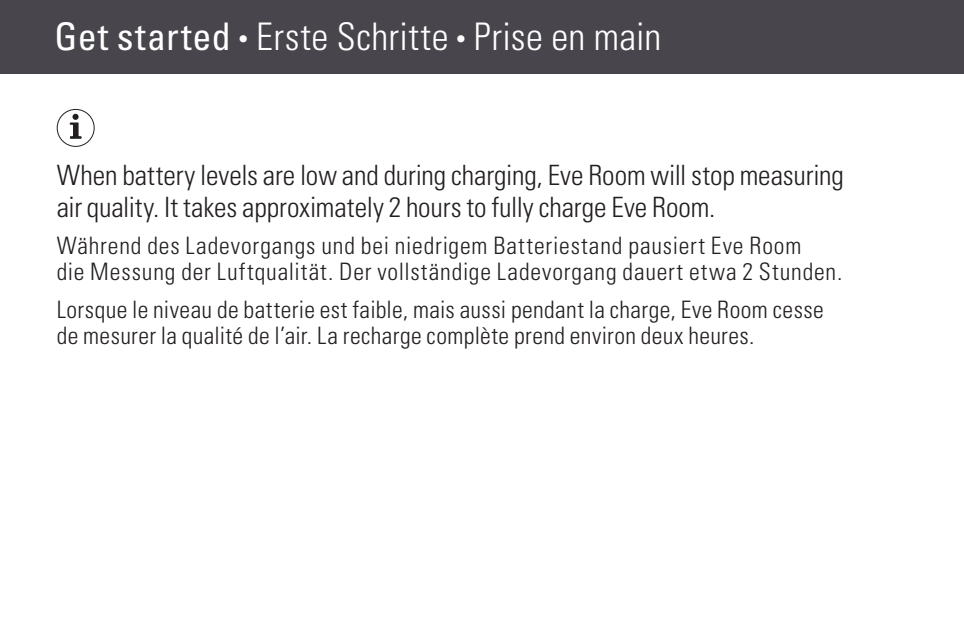
<style>
.page{position:relative;width:964px;height:624px;background:#fff}
.page>*{position:absolute;margin:0;border:0;box-sizing:border-box;transform-origin:0 0}
.t1{font:300 condensed 38px "Univers LT Std";letter-spacing:.01em;color:#fff}
.t2{font:300 condensed 28px/32px "Univers LT Std";letter-spacing:-.005em;color:#231f20}
.t3{font:300 condensed 24px/26px "Univers LT Std";letter-spacing:.025em;color:#231f20}
.s1{font-weight:400}
.s2{font-weight:700;font-size:20px}
</style>
<div class="page">
<div style="left:0;top:0;width:964px;height:74px;background:#48464c"></div>
<div style="left:57px;top:109px;width:38px;height:38px;border:1px solid #231f20;border-radius:50%"></div>
<svg style="left:70px;top:114px;width:12px;height:25px"></svg>
<h1 class="t1" style="left:54px;top:14px;width:608px"><span class="s1">Get started</span> <span class="s2">•</span> Erste Schritte <span class="s2">•</span> Prise en main</h1>
<p class="t2" style="left:57px;top:159px;width:789px">When battery levels are low and during charging, Eve Room will stop measuring air quality. It takes approximately 2 hours to fully charge Eve Room.</p>
<p class="t3" style="left:57px;top:233px;width:787px">Während des Ladevorgangs und bei niedrigem Batteriestand pausiert Eve Room<br>die Messung der Luftqualität. Der vollständige Ladevorgang dauert etwa 2 Stunden.</p>
<p class="t3" style="left:57px;top:296px;width:769px">Lorsque le niveau de batterie est faible, mais aussi pendant la charge, Eve Room cesse de mesurer la qualité de l’air. La recharge complète prend environ deux heures.</p>
</div>
